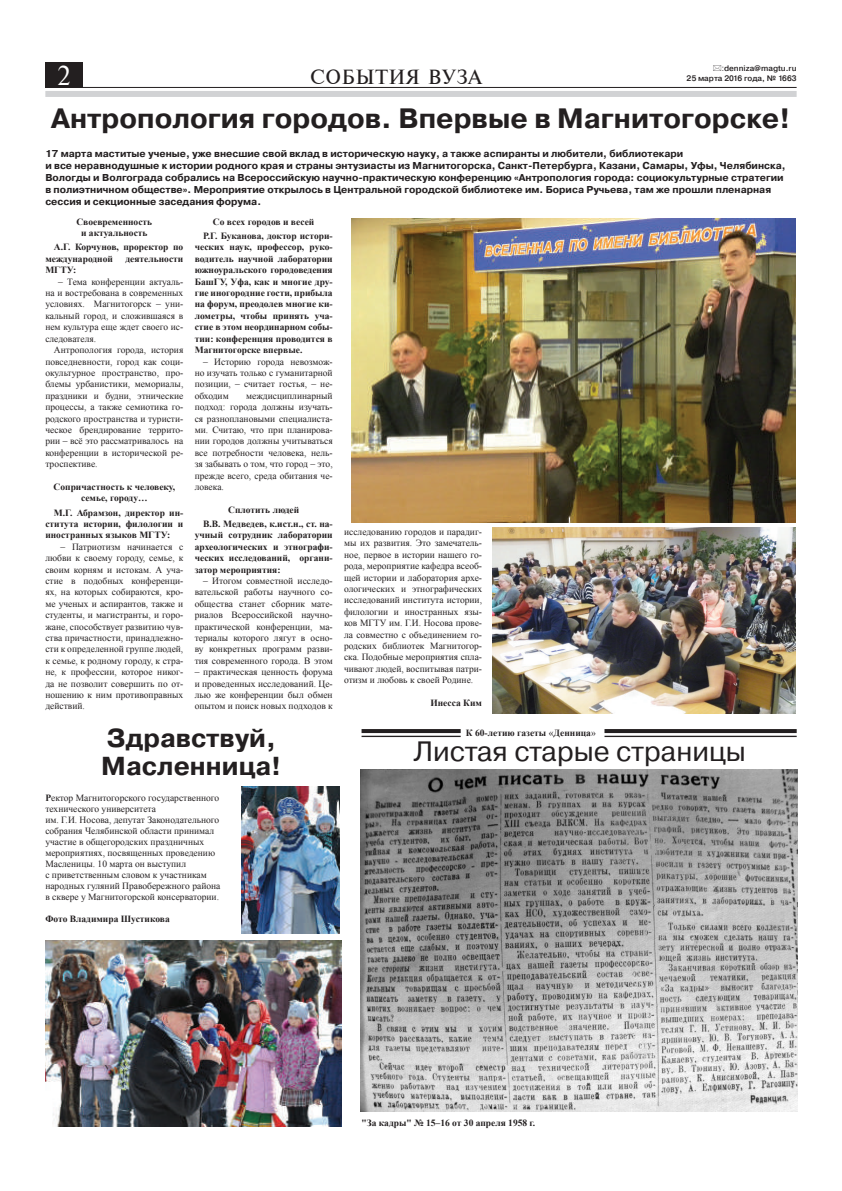
<style>
.page{position:relative;width:842px;height:1191px;background:#fff}
.page>*{position:absolute;margin:0;border:0;box-sizing:border-box;transform-origin:0 0}
.t1{font:700 28px "Pragmatica";color:#231f20}
.t2{font:28px "Pragmatica";color:#231f20}
.t3{font:700 26px/28px "Pragmatica";color:#231f20}
.t4{font:26px "Newton C";color:#fff}
.t5{font:19.5px "Newton C";letter-spacing:.025em;color:#231f20}
.t6{font:700 10px/12px "Pragmatica";color:#231f20}
.t7{font:9.5px/11.4px "Times New Roman";color:#231f20;text-align:justify}
.t8{font:700 9.5px/11.4px "Times New Roman";color:#231f20}
.t9{font:500 8px "Pragmatica";color:#231f20}
.s1{font-family:"Arial";font-weight:400}
.s2{font-weight:700}
.s3{font-weight:400}
</style>
<div class="page">
<hr style="left:54px;top:87px;width:743px;height:1px;background:#231f20">
<div style="left:45px;top:91px;width:752px;height:6px;background:#d1d2d4"></div>
<div style="left:45px;top:62px;width:38px;height:26px;background:#231f20"></div>
<img style="left:351px;top:218px;width:445px;height:305px">
<img style="left:361px;top:769px;width:436px;height:342px">
<img style="left:492px;top:527px;width:304px;height:187px">
<hr style="left:362px;top:729px;width:99px;height:4px;background:#231f20">
<hr style="left:362px;top:735px;width:99px;height:2px;background:#231f20">
<hr style="left:604px;top:729px;width:193px;height:4px;background:#231f20">
<hr style="left:604px;top:735px;width:193px;height:2px;background:#231f20">
<img style="left:45px;top:940px;width:296px;height:186px">
<img style="left:241px;top:786px;width:98px;height:147px">
<p class="t9" style="left:722px;top:63px;width:76px"><span class="s1">:</span>denniza@magtu.ru</p>
<h2 class="t4" style="left:57px;top:61px;width:15px">2</h2>
<h3 class="t5" style="left:310px;top:65px;width:173px">СОБЫТИЯ ВУЗА</h3>
<p class="t9" style="left:687px;top:73px;width:112px">25 марта 2016 года, № 1663</p>
<h1 class="t1" style="left:51px;top:100px;width:740px">Антропология городов. Впервые в Магнитогорске!</h1>
<p class="t6" style="left:45px;top:148px;width:742px">17 марта маститые ученые, уже внесшие свой вклад в историческую науку, а также аспиранты и любители, библиотекари<br>и все неравнодушные к истории родного края и страны энтузиасты из Магнитогорска, Санкт-Петербурга, Казани, Самары, Уфы, Челябинска, Вологды и Волгограда собрались на Всероссийскую научно-практическую конференцию «Антропология города: социокультурные стратегии в полиэтничном обществе». Мероприятие открылось в Центральной городской библиотеке им. Бориса Ручьева, там же прошли пленарная сессия и секционные заседания форума.</p>
<p class="t8" style="left:76px;top:216px;width:77px;text-align:center">Своевременность и актуальность</p>
<p class="t8" style="left:45px;top:241px;width:139px;text-indent:9px">А.Г. Корчунов, проректор по международной</p>
<p class="t8" style="left:125px;top:253px;width:59px">деятельности</p>
<p class="t8" style="left:45px;top:264px;width:33px">МГТУ:</p>
<p class="t7" style="left:45px;top:276px;width:140px;text-indent:13px">– Тема конференции актуаль&shy;на и востребована в современных условиях. Магнитогорск – уни&shy;кальный город, и сложившаяся в нем культура еще ждет своего ис&shy;следователя.</p>
<p class="t7" style="left:45px;top:344px;width:140px;text-indent:9px">Антропология города, история повседневности, город как соци&shy;окультурное пространство, про&shy;блемы урбанистики, мемориалы, праздники и будни, этнические процессы, а также семиотика го&shy;родского пространства и туристи&shy;ческое брендирование террито&shy;рии – всё это рассматривалось на конференции в исторической ре&shy;троспективе.</p>
<p class="t8" style="left:54px;top:481px;width:123px;text-align:center">Сопричастность к человеку, семье, городу…</p>
<p class="t8" style="left:45px;top:506px;width:140px;text-align:justify;text-indent:9px">М.Г. Абрамзон, директор ин&shy;ститута истории, филологии и иностранных языков МГТУ:</p>
<p class="t7" style="left:45px;top:541px;width:140px;text-indent:15px">– Патриотизм начинается с любви к своему городу, семье, к своим корням и истокам. А уча&shy;стие в подобных конференци&shy;ях, на которых собираются, кро&shy;ме ученых и аспирантов, также и студенты, и магистранты, и горо&shy;жане, способствует развитию чув&shy;ства причастности, принадлежно&shy;сти к определенной группе людей, к семье, к родному городу, к стра&shy;не, к профессии, которое никог&shy;да не позволит совершить по от&shy;ношению к ним противоправных действий.</p>
<p class="t8" style="left:203px;top:214px;width:131px;line-height:14.2px;text-indent:10px">Со всех городов и весей<br>Р.Г. Буканова, доктор истори-</p>
<p class="t8" style="left:195px;top:241px;width:140px;text-align:justify">ческих наук, профессор, руко&shy;водитель научной лаборатории южноуральского городоведения БашГУ, Уфа, как и многие дру&shy;гие иногородние гости, прибыла на форум, преодолев многие ки&shy;лометры, чтобы принять уча&shy;стие в этом неординарном собы&shy;тии: конференция проводится в Магнитогорске впервые.</p>
<p class="t7" style="left:195px;top:355px;width:140px;text-indent:9px">– Историю города невозмож&shy;но изучать только с гуманитарной позиции, – считает гостья, – не&shy;обходим</p>
<p class="t7" style="left:195px;top:390px;width:140px;text-indent:51px">междисциплинарный подход: города должны изучать&shy;ся разноплановыми специалиста&shy;ми. Считаю, что при планирова&shy;нии городов должны учитываться все потребности человека, нель&shy;зя забывать о том, что город – это, прежде всего, среда обитания че&shy;ловека.</p>
<p class="t8" style="left:203px;top:502px;width:131px;line-height:14.2px;text-indent:25px">Сплотить людей<br>В.В. Медведев, к.ист.н., ст. на-</p>
<p class="t8" style="left:195px;top:529px;width:140px;text-align:justify">учный сотрудник лаборатории археологических и этнографи&shy;ческих исследований, органи&shy;затор мероприятия:</p>
<p class="t7" style="left:195px;top:575px;width:140px;text-indent:9px">– Итогом совместной исследо&shy;вательской работы научного со&shy;общества станет сборник мате&shy;риалов Всероссийской научно&shy;практической конференции, ма&shy;териалы которого лягут в осно&shy;ву конкретных программ разви&shy;тия современного города. В этом</p>
<p class="t7" style="left:195px;top:666px;width:140px">– практическая ценность форума и проведенных исследований. Це&shy;лью же конференции был обмен опытом и поиск новых подходов к</p>
<h2 class="t3" style="left:101px;top:724px;width:182px">Здравствуй,<br>Масленница!</h2>
<p class="t7" style="left:45px;top:792px;width:177px;line-height:11px;text-align:left"><span class="s2">Р</span>ектор Магнитогорского государственного технического университета<br>им. Г.И. Носова, депутат Законодательного собрания Челябинской области принимал участие в общегородских праздничных мероприятиях, посвященных проведению Масленицы. 10 марта он выступил<br>с приветственным словом к участникам народных гуляний Правобережного района в сквере у Магнитогорской консерватории.</p>
<p class="t8" style="left:45px;top:913px;width:126px">Фото Владимира Шустикова</p>
<p class="t7" style="left:344px;top:526px;width:140px">исследованию городов и парадиг&shy;мы их развития. Это замечатель&shy;ное, первое в истории нашего го&shy;рода, мероприятие кафедра всеоб&shy;щей истории и лаборатория архе&shy;ологических и этнографических исследований института истории, филологии и иностранных язы&shy;ков МГТУ им. Г.И. Носова прове&shy;ла совместно с объединением го&shy;родских библиотек Магнитогор&shy;ска. Подобные мероприятия спла&shy;чивают людей, воспитывая патри&shy;отизм и любовь к своей Родине.</p>
<p class="t8" style="left:430px;top:697px;width:53px">Инесса Ким</p>
<p class="t8" style="left:466px;top:726px;width:131px">К 60-летию газеты <span class="s3">«</span>Денница<span class="s3">»</span></p>
<h1 class="t2" style="left:414px;top:734px;width:333px">Листая старые страницы</h1>
<p class="t8" style="left:362px;top:1116px;width:175px">"За кадры" № 15–16 от 30 апреля 1958 г.</p>
</div>
